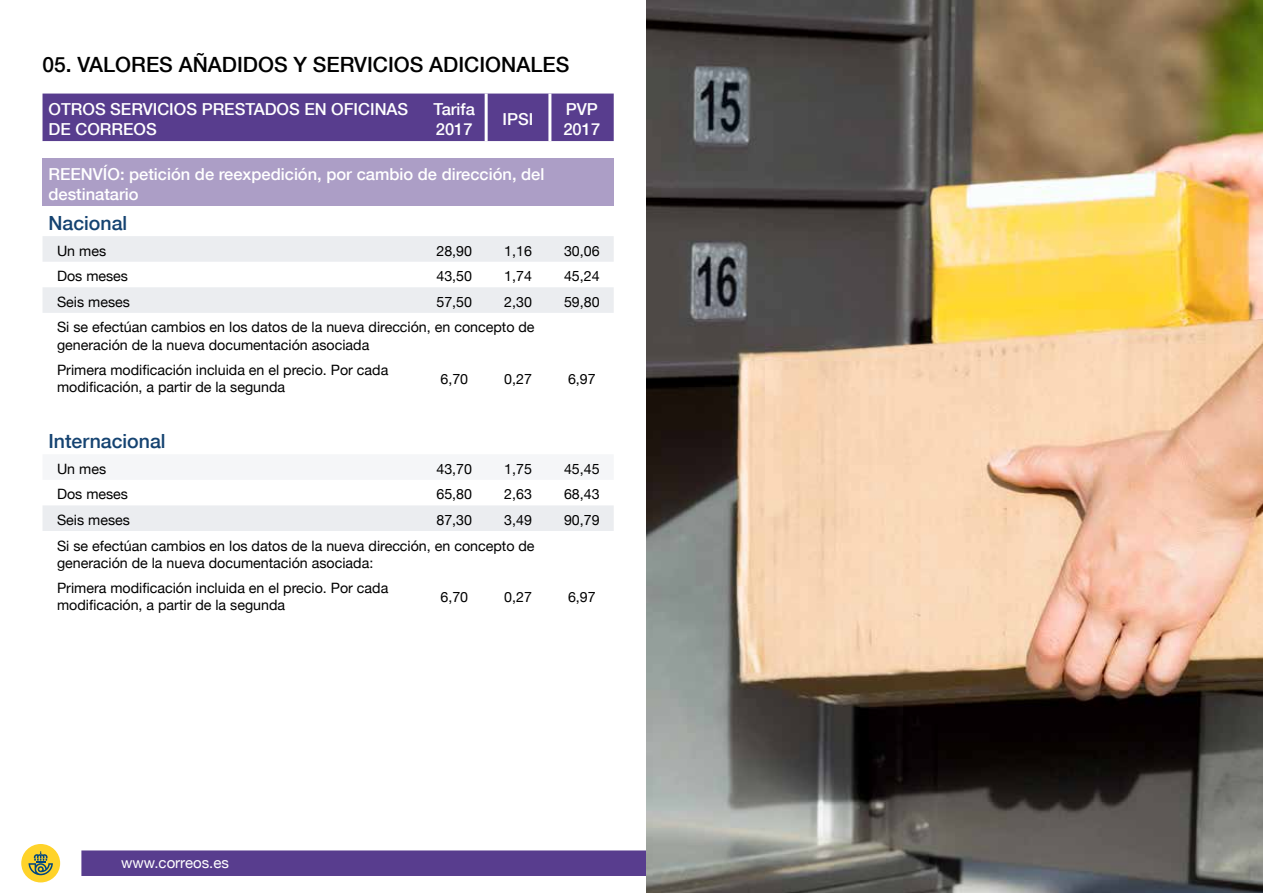
<style>
.page{position:relative;width:1263px;height:893px;background:#fff}
.page>*{position:absolute;margin:0;border:0;box-sizing:border-box;transform-origin:0 0}
.t1{font:500 21px "Helvetica Neue";color:#000}
.t2{font:500 19.5px "Helvetica Neue";color:#154371}
.t3{font:500 16.5px/19.8px "Helvetica Neue";color:#fff}
.t4{font:15px "Helvetica Neue";color:#fff}
.t5{font:14.25px/17.1px "Helvetica Neue";color:#000}
</style>
<div class="page">
<div style="left:21px;top:844px;width:39px;height:38px;background:#ffd32a;border-radius:50%"></div>
<svg style="left:29px;top:851px;width:24px;height:24px"></svg>
<div style="left:81px;top:850px;width:565px;height:26px;background:#583d8e"></div>
<div style="left:43px;top:94px;width:571px;height:47px;background:#583d8e"></div>
<div style="left:43px;top:158px;width:571px;height:48px;background:#ac9ec6"></div>
<svg style="left:43px;top:236px;width:571px;height:295px"></svg>
<div style="left:43px;top:454px;width:571px;height:26px;background:#f5f6f8"></div>
<hr style="left:485px;top:94px;width:3px;height:47px;background:#fff">
<hr style="left:548px;top:94px;width:3px;height:47px;background:#fff">
<img style="left:646px;top:0;width:617px;height:893px">
<h1 class="t1" style="left:43px;top:48px;width:528px">05. VALORES AÑADIDOS Y SERVICIOS ADICIONALES</h1>
<p class="t3" style="left:49px;top:99px;width:361px">OTROS SERVICIOS PRESTADOS EN OFICINAS<br>DE CORREOS</p>
<p class="t3" style="left:433px;top:99px;width:43px">Tarifa<br>2017</p>
<p class="t3" style="left:503px;top:109px;width:32px">IPSI</p>
<p class="t3" style="left:563px;top:99px;width:38px">PVP<br>2017</p>
<p class="t3" style="left:49px;top:163px;width:497px">REENVÍO: petición de reexpedición, por cambio de dirección, del destinatario</p>
<h2 class="t2" style="left:49px;top:208px;width:80px">Nacional</h2>
<p class="t5" style="left:57px;top:242px;width:51px">Un mes</p>
<p class="t5" style="left:436px;top:242px;width:37px">28,90</p>
<p class="t5" style="left:504px;top:242px;width:29px">1,16</p>
<p class="t5" style="left:564px;top:242px;width:37px">30,06</p>
<p class="t5" style="left:57px;top:267px;width:73px">Dos meses</p>
<p class="t5" style="left:436px;top:267px;width:37px">43,50</p>
<p class="t5" style="left:504px;top:267px;width:29px">1,74</p>
<p class="t5" style="left:564px;top:267px;width:37px">45,24</p>
<p class="t5" style="left:57px;top:293px;width:74px">Seis meses</p>
<p class="t5" style="left:436px;top:293px;width:37px">57,50</p>
<p class="t5" style="left:504px;top:293px;width:29px">2,30</p>
<p class="t5" style="left:564px;top:293px;width:37px">59,80</p>
<p class="t5" style="left:57px;top:319px;width:479px">Si se efectúan cambios en los datos de la nueva dirección, en concepto de generación de la nueva documentación asociada</p>
<p class="t5" style="left:57px;top:361px;width:333px">Primera modificación incluida en el precio. Por cada modificación, a partir de la segunda</p>
<p class="t5" style="left:440px;top:370px;width:29px">6,70</p>
<p class="t5" style="left:504px;top:370px;width:29px">0,27</p>
<p class="t5" style="left:568px;top:370px;width:29px">6,97</p>
<h2 class="t2" style="left:49px;top:426px;width:119px">Internacional</h2>
<p class="t5" style="left:57px;top:460px;width:51px">Un mes</p>
<p class="t5" style="left:436px;top:460px;width:37px">43,70</p>
<p class="t5" style="left:504px;top:460px;width:29px">1,75</p>
<p class="t5" style="left:564px;top:460px;width:37px">45,45</p>
<p class="t5" style="left:57px;top:486px;width:73px">Dos meses</p>
<p class="t5" style="left:436px;top:486px;width:37px">65,80</p>
<p class="t5" style="left:504px;top:486px;width:29px">2,63</p>
<p class="t5" style="left:564px;top:486px;width:37px">68,43</p>
<p class="t5" style="left:57px;top:511px;width:74px">Seis meses</p>
<p class="t5" style="left:436px;top:511px;width:37px">87,30</p>
<p class="t5" style="left:504px;top:511px;width:29px">3,49</p>
<p class="t5" style="left:564px;top:511px;width:37px">90,79</p>
<p class="t5" style="left:57px;top:537px;width:479px">Si se efectúan cambios en los datos de la nueva dirección, en concepto de generación de la nueva documentación asociada:</p>
<p class="t5" style="left:57px;top:579px;width:333px">Primera modificación incluida en el precio. Por cada modificación, a partir de la segunda</p>
<p class="t5" style="left:440px;top:588px;width:29px">6,70</p>
<p class="t5" style="left:504px;top:588px;width:29px">0,27</p>
<p class="t5" style="left:568px;top:588px;width:29px">6,97</p>
<p class="t4" style="left:121px;top:854px;width:109px">www.correos.es</p>
</div>
